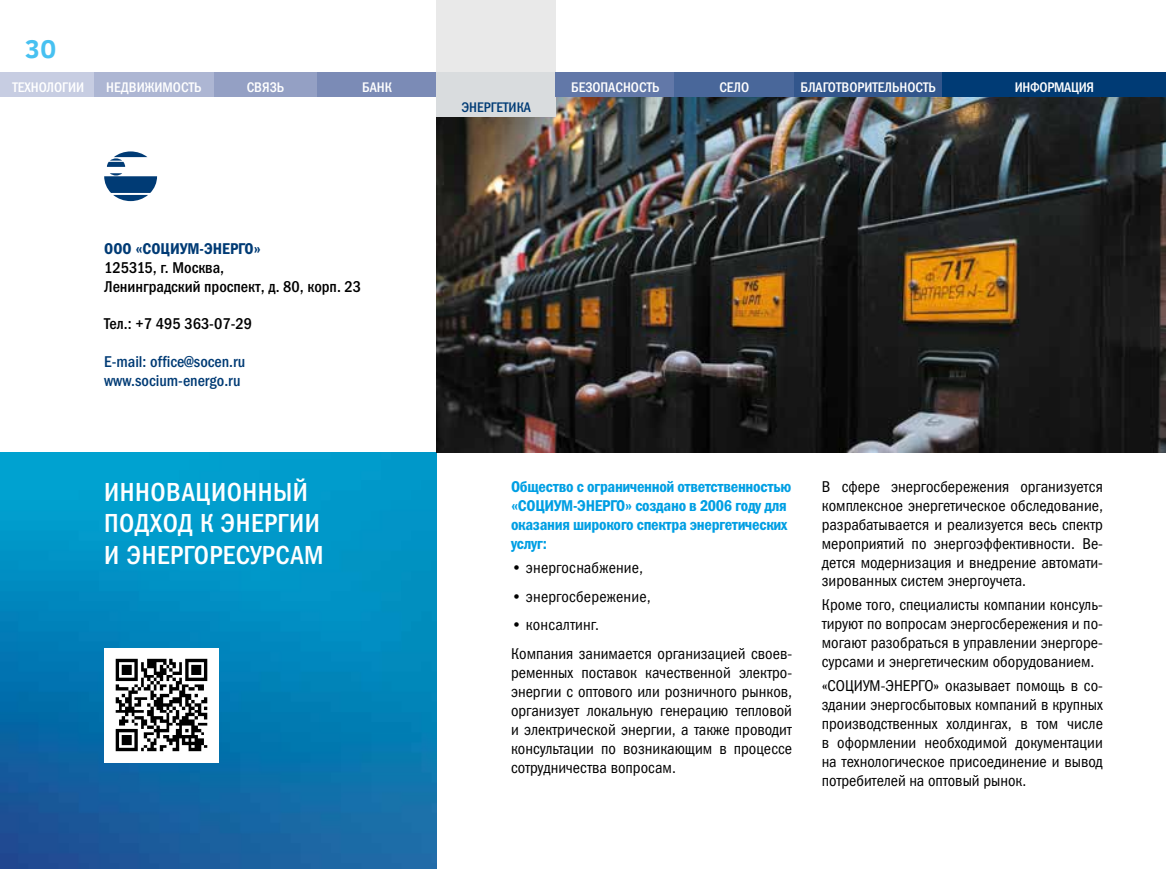
<style>
.page{position:relative;width:1166px;height:869px;background:#fff}
.page>*{position:absolute;margin:0;border:0;box-sizing:border-box;transform-origin:0 0}
.t1{font:26.25px/31.5px "Franklin Gothic Medi Cond C";letter-spacing:.02em;color:#fff}
.t2{font:700 26.25px "Clear Sans";color:#47c1f1}
.t3{font:15.75px/18.9px "Franklin Gothic Book Cond C";color:#000;text-align:justify}
.t4{font:15.75px/18.9px "Franklin Gothic Demi Cond C";letter-spacing:-.02em;color:#009fe3}
.t5{font:15.75px/18.9px "Franklin Gothic Medi Cond C";color:#000}
.t6{font:15.75px/18.9px "Franklin Gothic Medi Cond C";color:#003b75}
.t7{font:15.75px "Franklin Gothic Demi Cond C";color:#003b75}
.t8{font:14px "Franklin Gothic Medi Cond C";color:#fff}
.t9{font:14px "Franklin Gothic Medi Cond C";color:#003b75}
.t10{font:14px "Franklin Gothic Medi Cond C";letter-spacing:-.02em;color:#fff}
</style>
<div class="page">
<div style="left:437px;top:0;width:119px;height:73px;background:#e9e9e9"></div>
<img style="left:437px;top:97px;width:729px;height:355px">
<img style="left:0;top:452px;width:437px;height:416px">
<div style="left:0;top:72px;width:94px;height:25px;background:#c7cde2"></div>
<div style="left:213px;top:72px;width:104px;height:25px;background:#94a0c4"></div>
<div style="left:94px;top:72px;width:119px;height:25px;background:#adb6d3"></div>
<div style="left:317px;top:72px;width:120px;height:25px;background:#7b8bb6"></div>
<div style="left:437px;top:72px;width:119px;height:45px;background:#d9dcde"></div>
<div style="left:556px;top:72px;width:119px;height:25px;background:#6278a8"></div>
<div style="left:794px;top:72px;width:149px;height:25px;background:#32568c"></div>
<div style="left:943px;top:72px;width:223px;height:25px;background:#003b75"></div>
<svg style="left:104px;top:151px;width:53px;height:50px"></svg>
<img style="left:104px;top:647px;width:114px;height:115px">
<div style="left:675px;top:72px;width:119px;height:25px;background:#49679a"></div>
<h1 class="t2" style="left:25px;top:30px;width:33px">30</h1>
<p class="t8" style="left:12px;top:79px;width:73px">ТЕХНОЛОГИИ</p>
<p class="t8" style="left:106px;top:79px;width:97px">НЕДВИЖИМОСТЬ</p>
<p class="t8" style="left:247px;top:79px;width:39px">СВЯЗЬ</p>
<p class="t8" style="left:362px;top:79px;width:31px">БАНК</p>
<p class="t7" style="left:104px;top:239px;width:158px">ООО «СОЦИУМ-ЭНЕРГО»</p>
<p class="t5" style="left:104px;top:257px;width:259px">125315, г. Москва,<br>Ленинградский проспект, д. 80, корп. 23</p>
<p class="t5" style="left:104px;top:314px;width:149px">Тел.: +7 495 363-07-29</p>
<p class="t6" style="left:104px;top:352px;width:143px">E-mail: office@socen.ru www.socium-energo.ru</p>
<h1 class="t1" style="left:104px;top:475px;width:221px">ИННОВАЦИОННЫЙ<br>ПОДХОД К ЭНЕРГИИ<br>И ЭНЕРГОРЕСУРСАМ</h1>
<p class="t9" style="left:461px;top:99px;width:71px">ЭНЕРГЕТИКА</p>
<p class="t8" style="left:571px;top:79px;width:90px">БЕЗОПАСНОСТЬ</p>
<p class="t8" style="left:800px;top:79px;width:137px">БЛАГОТВОРИТЕЛЬНОСТЬ</p>
<p class="t10" style="left:1014px;top:79px;width:81px">ИНФОРМАЦИЯ</p>
<p class="t8" style="left:719px;top:79px;width:31px">СЕЛО</p>
<p class="t4" style="left:511px;top:476px;width:282px">Общество с ограниченной ответственностью «СОЦИУМ-ЭНЕРГО» создано в 2006 году для оказания широкого спектра энергетических услуг:</p>
<p class="t3" style="left:511px;top:557px;width:134px">• энергоснабжение,</p>
<p class="t3" style="left:511px;top:586px;width:141px">• энергосбережение,</p>
<p class="t3" style="left:511px;top:610px;width:283px;line-height:28.9px">• консалтинг.<br>Компания занимается организацией своев-</p>
<p class="t3" style="left:511px;top:663px;width:283px">ременных поставок качественной электро&shy;энергии с оптового или розничного рынков, организует локальную генерацию тепловой и электрической энергии, а также проводит консультации по возникающим в процессе сотрудничества вопросам.</p>
<p class="t3" style="left:822px;top:476px;width:283px">В сфере энергосбережения организуется комплексное энергетическое обследование, разрабатывается и реализуется весь спектр мероприятий по энергоэффективности. Ве&shy;дется модернизация и внедрение автомати&shy;зированных систем энергоучета.</p>
<p class="t3" style="left:822px;top:595px;width:283px">Кроме того, специалисты компании консуль&shy;тируют по вопросам энергосбережения и по&shy;могают разобраться в управлении энергоре&shy;сурсами и энергетическим оборудованием.</p>
<p class="t3" style="left:822px;top:675px;width:283px">«СОЦИУМ-ЭНЕРГО» оказывает помощь в со&shy;здании энергосбытовых компаний в крупных производственных холдингах, в том числе в оформлении необходимой документации на технологическое присоединение и вывод потребителей на оптовый рынок.</p>
</div>
